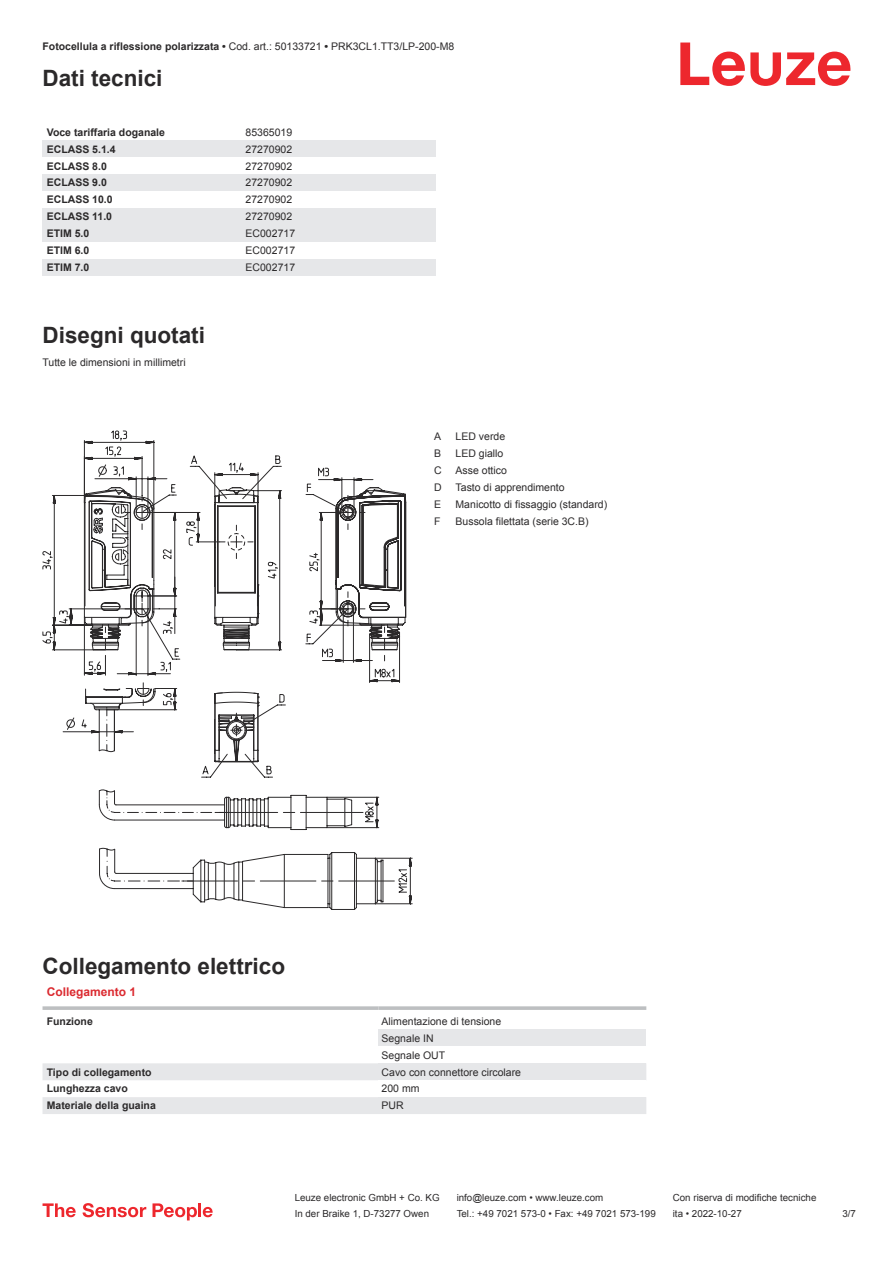
<style>
.page{position:relative;width:893px;height:1263px;background:#fff}
.page>*{position:absolute;margin:0;border:0;box-sizing:border-box;transform-origin:0 0}
.t1{font:700 22.5px "Arial";color:#2b292a}
.t2{font:700 12px "Arial";color:#db2a30}
.t3{font:10.5px/17px "Arial";color:#2b292a}
.t4{font:700 10.5px "Arial";color:#2b292a}
.t5{font:9.75px "Arial";color:#2b292a}
.s1{font-weight:700}
</style>
<div class="page">
<svg style="left:680px;top:43px;width:170px;height:43px"></svg>
<div style="left:43px;top:140px;width:199px;height:17px;background:#e6e7e9"></div>
<div style="left:242px;top:140px;width:194px;height:17px;background:#e6e7e9"></div>
<div style="left:43px;top:174px;width:199px;height:17px;background:#e6e7e9"></div>
<div style="left:242px;top:174px;width:194px;height:17px;background:#e6e7e9"></div>
<div style="left:43px;top:208px;width:199px;height:17px;background:#e6e7e9"></div>
<div style="left:242px;top:208px;width:194px;height:17px;background:#e6e7e9"></div>
<div style="left:43px;top:225px;width:199px;height:17px;background:#e6e7e9"></div>
<div style="left:242px;top:225px;width:194px;height:17px;background:#e6e7e9"></div>
<div style="left:43px;top:259px;width:199px;height:17px;background:#e6e7e9"></div>
<div style="left:242px;top:259px;width:194px;height:17px;background:#e6e7e9"></div>
<svg style="left:43px;top:1006px;width:335px;height:4px"></svg>
<svg style="left:378px;top:1006px;width:268px;height:4px"></svg>
<svg style="left:43px;top:1063px;width:335px;height:51px"></svg>
<div style="left:378px;top:1029px;width:268px;height:17px;background:#e6e7e9"></div>
<div style="left:378px;top:1063px;width:268px;height:17px;background:#e6e7e9"></div>
<div style="left:378px;top:1097px;width:268px;height:17px;background:#e6e7e9"></div>
<svg style="left:43px;top:1203px;width:33px;height:14px"></svg>
<svg style="left:83px;top:1203px;width:63px;height:14px"></svg>
<svg style="left:153px;top:1203px;width:44px;height:17px"></svg>
<hr style="left:198px;top:1203px;width:3px;height:14px;background:#ed272d">
<svg style="left:203px;top:1207px;width:10px;height:10px"></svg>
<svg style="left:101px;top:500px;width:312px;height:405px"></svg>
<svg style="left:84px;top:431px;width:111px;height:25px"></svg>
<svg style="left:43px;top:456px;width:352px;height:426px"></svg>
<svg style="left:223px;top:465px;width:183px;height:363px"></svg>
<p class="t3" style="left:43px;top:39px;width:413px"><span class="s1">Fotocellula a riflessione polarizzata •</span> Cod. art.: 50133721 <span class="s1">•</span> PRK3CL1.TT3/LP-200-M8</p>
<h1 class="t1" style="left:43px;top:70px;width:122px">Dati tecnici</h1>
<p class="t4" style="left:47px;top:128px;width:120px">Voce tariffaria doganale</p>
<p class="t3" style="left:246px;top:125px;width:48px">85365019</p>
<p class="t4" style="left:47px;top:145px;width:70px">ECLASS 5.1.4</p>
<p class="t3" style="left:246px;top:141px;width:48px">27270902</p>
<p class="t4" style="left:47px;top:162px;width:62px">ECLASS 8.0</p>
<p class="t3" style="left:246px;top:158px;width:48px">27270902</p>
<p class="t4" style="left:47px;top:179px;width:62px">ECLASS 9.0</p>
<p class="t3" style="left:246px;top:175px;width:48px">27270902</p>
<p class="t4" style="left:47px;top:196px;width:67px">ECLASS 10.0</p>
<p class="t3" style="left:246px;top:192px;width:48px">27270902</p>
<p class="t4" style="left:47px;top:213px;width:67px">ECLASS 11.0</p>
<p class="t3" style="left:246px;top:209px;width:48px">27270902</p>
<p class="t4" style="left:47px;top:230px;width:44px">ETIM 5.0</p>
<p class="t3" style="left:246px;top:226px;width:51px">EC002717</p>
<p class="t4" style="left:47px;top:246px;width:44px">ETIM 6.0</p>
<p class="t3" style="left:246px;top:243px;width:51px">EC002717</p>
<p class="t4" style="left:47px;top:263px;width:44px">ETIM 7.0</p>
<p class="t3" style="left:246px;top:260px;width:51px">EC002717</p>
<h1 class="t1" style="left:43px;top:327px;width:164px">Disegni quotati</h1>
<p class="t3" style="left:43px;top:354px;width:145px">Tutte le dimensioni in millimetri</p>
<p class="t3" style="left:434px;top:429px;width:9px">A</p>
<p class="t3" style="left:456px;top:429px;width:51px">LED verde</p>
<p class="t3" style="left:434px;top:446px;width:9px">B</p>
<p class="t3" style="left:456px;top:446px;width:49px">LED giallo</p>
<p class="t3" style="left:434px;top:463px;width:9px">C</p>
<p class="t3" style="left:456px;top:463px;width:53px">Asse ottico</p>
<p class="t3" style="left:434px;top:480px;width:9px">D</p>
<p class="t3" style="left:456px;top:480px;width:111px">Tasto di apprendimento</p>
<p class="t3" style="left:434px;top:497px;width:9px">E</p>
<p class="t3" style="left:456px;top:497px;width:153px">Manicotto di fissaggio (standard)</p>
<p class="t3" style="left:434px;top:514px;width:8px">F</p>
<p class="t3" style="left:456px;top:514px;width:135px">Bussola filettata (serie 3C.B)</p>
<h1 class="t1" style="left:43px;top:957px;width:244px">Collegamento elettrico</h1>
<p class="t2" style="left:47px;top:987px;width:91px">Collegamento 1</p>
<p class="t4" style="left:47px;top:1017px;width:48px">Funzione</p>
<p class="t3" style="left:382px;top:1014px;width:121px">Alimentazione di tensione<br>Segnale IN<br>Segnale OUT</p>
<p class="t4" style="left:47px;top:1068px;width:106px">Tipo di collegamento</p>
<p class="t3" style="left:382px;top:1064px;width:141px">Cavo con connettore circolare</p>
<p class="t4" style="left:47px;top:1085px;width:83px">Lunghezza cavo</p>
<p class="t3" style="left:382px;top:1081px;width:39px">200 mm</p>
<p class="t4" style="left:47px;top:1102px;width:111px">Materiale della guaina</p>
<p class="t3" style="left:382px;top:1098px;width:24px">PUR</p>
<p class="t5" style="left:295px;top:1194px;width:146px">Leuze electronic GmbH + Co. KG</p>
<p class="t5" style="left:457px;top:1194px;width:148px">info@leuze.com • www.leuze.com</p>
<p class="t5" style="left:673px;top:1194px;width:145px">Con riserva di modifiche tecniche</p>
<p class="t5" style="left:295px;top:1210px;width:136px">In der Braike 1, D-73277 Owen</p>
<p class="t5" style="left:457px;top:1210px;width:201px">Tel.: +49 7021 573-0 • Fax: +49 7021 573-199</p>
<p class="t5" style="left:673px;top:1210px;width:70px">ita • 2022-10-27</p>
<p class="t5" style="left:842px;top:1210px;width:15px">3 /7</p>
</div>
